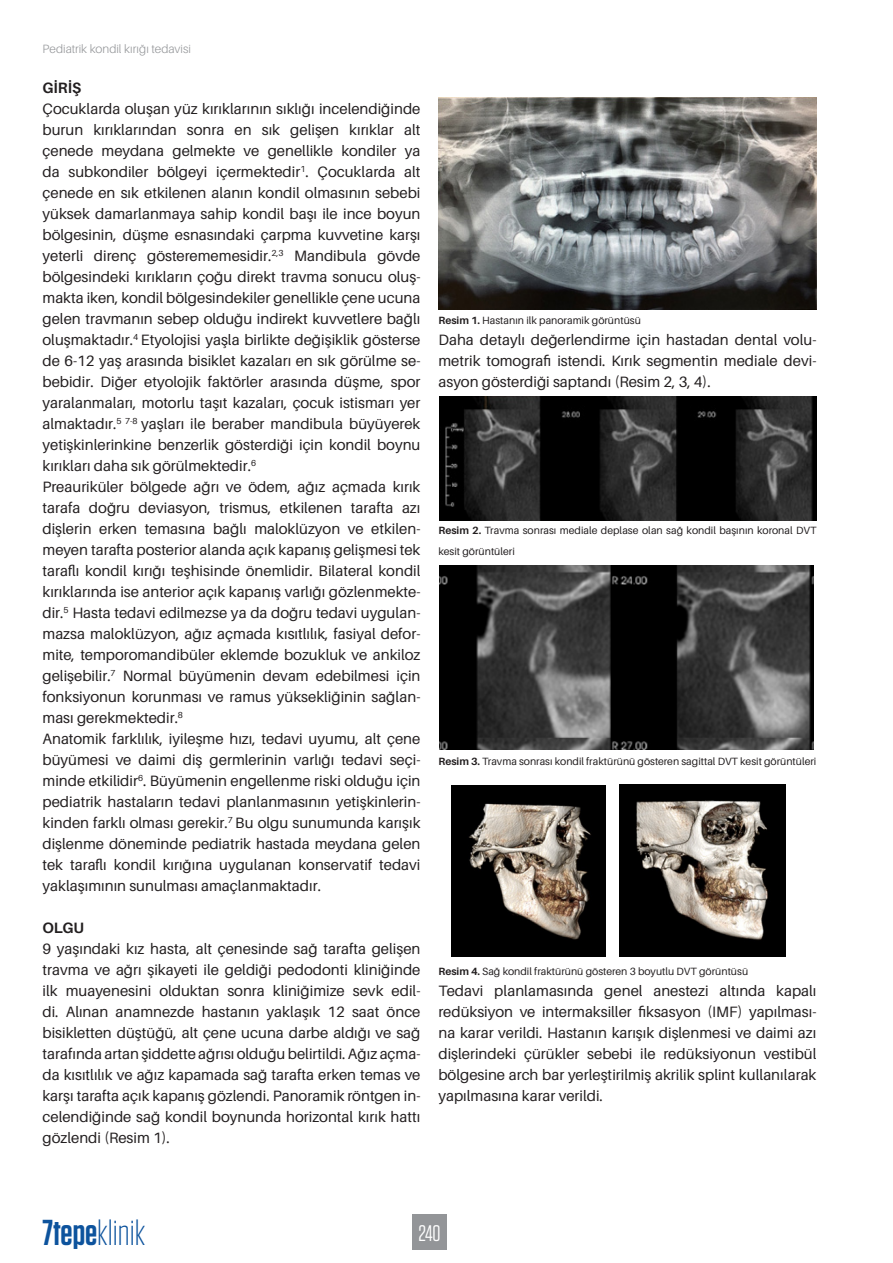
<style>
.page{position:relative;width:893px;height:1263px;background:#fff}
.page>*{position:absolute;margin:0;border:0;box-sizing:border-box;transform-origin:0 0}
.t1{font:300 36px "Tungsten";color:#0d539d}
.t2{font:22.5px "Tungsten";color:#fff}
.t3{font:15px/21px "Aileron";color:#231f20;text-align:justify}
.t4{font:700 15px "Aileron";color:#231f20}
.t5{font:300 12px "Aileron";letter-spacing:.005em;color:#939598}
.t6{font:10.5px/21px "Aileron";color:#231f20}
.s1{font-weight:700}
.s2{font-weight:600}
</style>
<div class="page">
<div style="left:412px;top:1214px;width:35px;height:36px;background:#939598"></div>
<img style="left:438px;top:97px;width:378px;height:213px">
<img style="left:439px;top:397px;width:377px;height:123px">
<img style="left:439px;top:565px;width:374px;height:184px">
<img style="left:452px;top:785px;width:154px;height:172px">
<img style="left:620px;top:785px;width:165px;height:172px">
<p class="t5" style="left:43px;top:43px;width:150px">Pediatrik kondil kırığı tedavisi</p>
<p class="t4" style="left:43px;top:79px;width:40px">GİRİŞ</p>
<p class="t3" style="left:43px;top:98px;width:379px">Çocuklarda oluşan yüz kırıklarının sıklığı incelendiğinde burun kırıklarından sonra en sık gelişen kırıklar alt çenede meydana gelmekte ve genellikle kondiler ya da subkondiler bölgeyi içermektedir<sup>1</sup>. Çocuklarda alt çenede en sık etkilenen alanın kondil olmasının sebebi yüksek damarlanmaya sahip kondil başı ile ince boyun bölgesinin, düşme esnasındaki çarpma kuvvetine karşı yeterli direnç gösterememesidir.<sup>2,3</sup> Mandibula gövde bölgesindeki kırıkların çoğu direkt travma sonucu oluş&shy;makta iken, kondil bölgesindekiler genellikle çene ucuna gelen travmanın sebep olduğu indirekt kuvvetlere bağlı oluşmaktadır.<sup>4</sup> Etyolojisi yaşla birlikte değişiklik gösterse de 6-12 yaş arasında bisiklet kazaları en sık görülme se&shy;bebidir. Diğer etyolojik faktörler arasında düşme, spor yaralanmaları, motorlu taşıt kazaları, çocuk istismarı yer almaktadır.<sup>5</sup> <sup>7-8</sup> yaşları ile beraber mandibula büyüyerek yetişkinlerinkine benzerlik gösterdiği için kondil boynu kırıkları daha sık görülmektedir.<sup>6</sup></p>
<p class="t3" style="left:43px;top:476px;width:379px">Preauriküler bölgede ağrı ve ödem, ağız açmada kırık tarafa doğru deviasyon, trismus, etkilenen tarafta azı dişlerin erken temasına bağlı maloklüzyon ve etkilen&shy;meyen tarafta posterior alanda açık kapanış gelişmesi tek taraflı kondil kırığı teşhisinde önemlidir. Bilateral kondil kırıklarında ise anterior açık kapanış varlığı gözlenmekte&shy;dir.<sup>5</sup> Hasta tedavi edilmezse ya da doğru tedavi uygulan&shy;mazsa maloklüzyon, ağız açmada kısıtlılık, fasiyal defor&shy;mite, temporomandibüler eklemde bozukluk ve ankiloz gelişebilir.<sup>7</sup> Normal büyümenin devam edebilmesi için fonksiyonun korunması ve ramus yüksekliğinin sağlan&shy;ması gerekmektedir.<sup>8</sup></p>
<p class="t3" style="left:43px;top:728px;width:379px">Anatomik farklılık, iyileşme hızı, tedavi uyumu, alt çene büyümesi ve daimi diş germlerinin varlığı tedavi seçi&shy;minde etkilidir<sup>6</sup>. Büyümenin engellenme riski olduğu için pediatrik hastaların tedavi planlanmasının yetişkinlerin&shy;kinden farklı olması gerekir.<sup>7</sup> Bu olgu sunumunda karışık dişlenme döneminde pediatrik hastada meydana gelen tek taraflı kondil kırığına uygulanan konservatif tedavi yaklaşımının sunulması amaçlanmaktadır.</p>
<p class="t4" style="left:43px;top:919px;width:43px">OLGU</p>
<p class="t3" style="left:43px;top:938px;width:379px">9 yaşındaki kız hasta, alt çenesinde sağ tarafta gelişen travma ve ağrı şikayeti ile geldiği pedodonti kliniğinde ilk muayenesini olduktan sonra kliniğimize sevk edil&shy;di. Alınan anamnezde hastanın yaklaşık 12 saat önce bisikletten düştüğü, alt çene ucuna darbe aldığı ve sağ tarafında artan şiddette ağrısı olduğu belirtildi. Ağız açma&shy;da kısıtlılık ve ağız kapamada sağ tarafta erken temas ve karşı tarafta açık kapanış gözlendi. Panoramik röntgen in&shy;celendiğinde sağ kondil boynunda horizontal kırık hattı gözlendi (Resim 1).</p>
<p class="t6" style="left:438px;top:310px;width:204px"><span class="s1">Resim 1.</span> Hastanın ilk panoramik görüntüsü</p>
<p class="t3" style="left:438px;top:329px;width:379px">Daha detaylı değerlendirme için hastadan dental volu&shy;metrik tomografi istendi. Kırık segmentin mediale devi&shy;asyon gösterdiği saptandı (Resim 2, 3, 4).</p>
<p class="t6" style="left:438px;top:520px;width:379px"><span class="s1">Resim 2.</span> Travma sonrası mediale deplase olan sağ kondil başının koronal DVT kesit görüntüleri</p>
<p class="t6" style="left:438px;top:751px;width:379px"><span class="s1">Resim 3.</span> Travma sonrası kondil fraktürünü gösteren sagittal DVT kesit görüntüleri</p>
<p class="t6" style="left:438px;top:961px;width:311px"><span class="s1">Resim 4.</span> Sağ kondil fraktürünü gösteren 3 boyutlu DVT görüntüsü</p>
<p class="t3" style="left:438px;top:980px;width:379px">Tedavi planlamasında genel anestezi altında kapalı redüksiyon ve intermaksiller fiksasyon (IMF) yapılması&shy;na karar verildi. Hastanın karışık dişlenmesi ve daimi azı dişlerindeki çürükler sebebi ile redüksiyonun vestibül bölgesine arch bar yerleştirilmiş akrilik splint kullanılarak yapılmasına karar verildi.</p>
<h1 class="t1" style="left:43px;top:1214px;width:104px"><span class="s2">7tepe</span>klinik</h1>
<h2 class="t2" style="left:418px;top:1222px;width:24px">240</h2>
</div>
